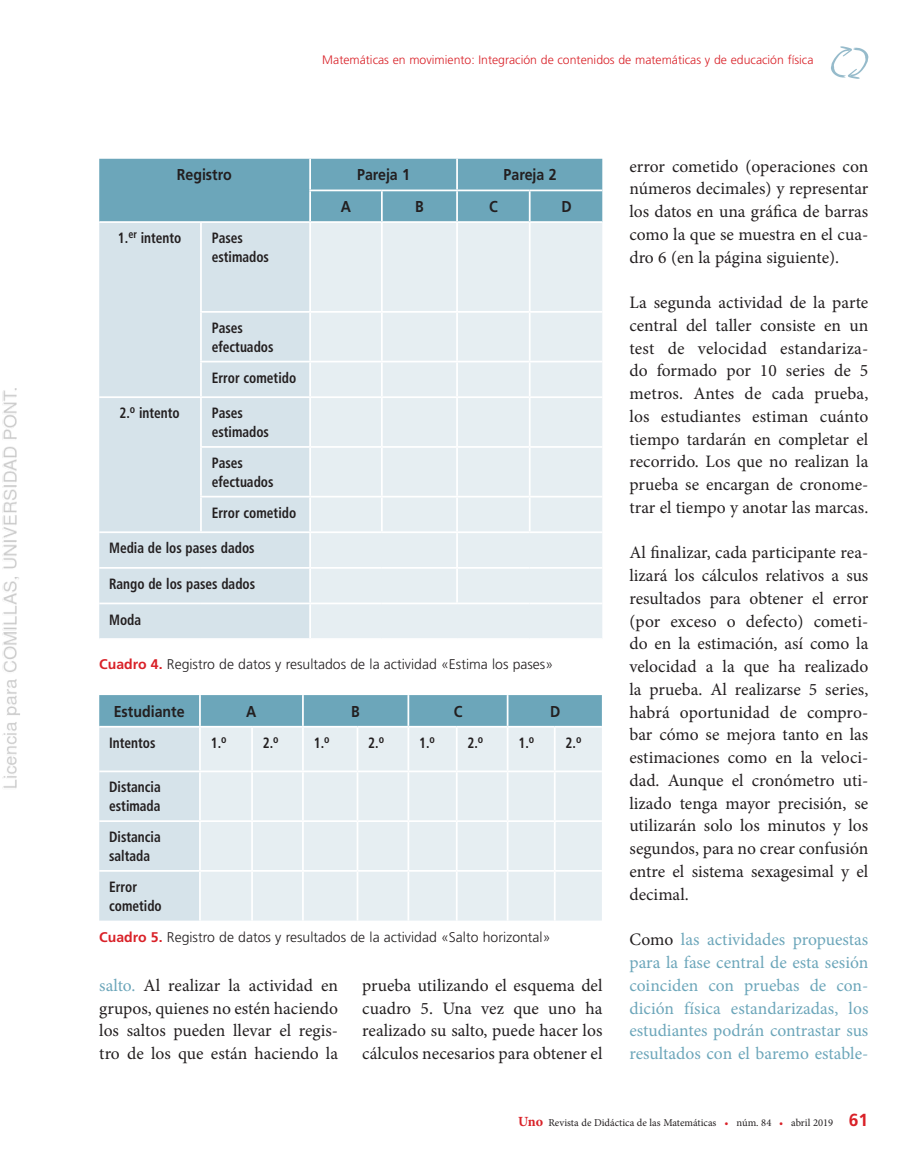
<style>
.page{position:relative;width:918px;height:1166px;background:#fff}
.page>*{position:absolute;margin:0;border:0;box-sizing:border-box;transform-origin:0 0}
.t1{font:17.5px/22.8px "Minion Pro";color:#231f20;text-align:justify}
.t2{font:17.5px/22.8px "Minion Pro";color:#6ca6ba;text-align:justify}
.t3{font:700 15.75px "Frutiger LT Std";color:#231f20;scale:.9 1}
.t4{font:700 condensed 14.88px/18.7px "Frutiger LT Std";color:#231f20;scale:.9 1}
.t5{font:300 14px "Frutiger LT Std";color:#231f20}
.t6{font:300 12.25px "Frutiger LT Std";color:#d92128}
.t7{font:10.5px "Minion Pro";color:#231f20}
.s1{font-weight:700;color:#d92128}
.s2{color:#6ca6ba}
.s3{color:#231f20}
.s4{font-weight:700;font-size:14px;color:#d92128}
.s5{color:#d92128}
.s6{font-family:"Frutiger LT Std";font-weight:700;font-size:17.5px;color:#d92128}
</style>
<div class="page">
<img style="left:2px;top:46px;width:867px;height:875px">
<p class="t6" style="left:322px;top:53px;width:493px">Matemáticas en movimiento: Integración de contenidos de matemáticas y de educación física</p>
<p class="t3" style="left:177px;top:166px;width:62px">Registro</p>
<p class="t3" style="left:357px;top:166px;width:60px">Pareja 1</p>
<p class="t3" style="left:504px;top:166px;width:60px">Pareja 2</p>
<p class="t3" style="left:341px;top:197px;width:13px">A</p>
<p class="t3" style="left:415px;top:197px;width:11px">B</p>
<p class="t3" style="left:489px;top:197px;width:11px">C</p>
<p class="t3" style="left:561px;top:197px;width:13px">D</p>
<p class="t4" style="left:118px;top:229px;width:72px">1.<sup>er</sup> intento</p>
<p class="t4" style="left:212px;top:229px;width:65px">Pases estimados</p>
<p class="t4" style="left:212px;top:318px;width:70px">Pases efectuados</p>
<p class="t4" style="left:212px;top:368px;width:95px">Error cometido</p>
<p class="t4" style="left:119px;top:404px;width:69px">2.<sup>o</sup> intento</p>
<p class="t4" style="left:212px;top:404px;width:65px">Pases estimados</p>
<p class="t4" style="left:212px;top:453px;width:70px">Pases efectuados</p>
<p class="t4" style="left:212px;top:503px;width:95px">Error cometido</p>
<p class="t4" style="left:109px;top:539px;width:163px">Media de los pases dados</p>
<p class="t4" style="left:109px;top:574px;width:164px">Rango de los pases dados</p>
<p class="t4" style="left:109px;top:610px;width:37px">Moda</p>
<p class="t5" style="left:99px;top:656px;width:455px"><span class="s1">Cuadro 4.</span> Registro de datos y resultados de la actividad «Estima los pases»</p>
<p class="t3" style="left:114px;top:702px;width:80px">Estudiante</p>
<p class="t3" style="left:246px;top:702px;width:13px">A</p>
<p class="t3" style="left:351px;top:702px;width:11px">B</p>
<p class="t3" style="left:454px;top:702px;width:11px">C</p>
<p class="t3" style="left:550px;top:702px;width:13px">D</p>
<p class="t4" style="left:109px;top:733px;width:53px">Intentos</p>
<p class="t4" style="left:211px;top:733px;width:19px">1.<sup>o</sup></p>
<p class="t4" style="left:263px;top:733px;width:19px">2.<sup>o</sup></p>
<p class="t4" style="left:314px;top:733px;width:19px">1.<sup>o</sup></p>
<p class="t4" style="left:368px;top:733px;width:19px">2.<sup>o</sup></p>
<p class="t4" style="left:419px;top:733px;width:19px">1.<sup>o</sup></p>
<p class="t4" style="left:467px;top:733px;width:19px">2.<sup>o</sup></p>
<p class="t4" style="left:518px;top:733px;width:19px">1.<sup>o</sup></p>
<p class="t4" style="left:565px;top:733px;width:19px">2.<sup>o</sup></p>
<p class="t4" style="left:109px;top:778px;width:59px">Distancia estimada</p>
<p class="t4" style="left:109px;top:828px;width:59px">Distancia saltada</p>
<p class="t4" style="left:109px;top:877px;width:60px">Error cometido</p>
<p class="t5" style="left:99px;top:929px;width:453px"><span class="s1">Cuadro 5.</span> Registro de datos y resultados de la actividad «Salto horizontal»</p>
<p class="t1" style="left:99px;top:974px;width:240px"><span class="s2">salto.</span> Al realizar la actividad en grupos, quienes no estén haciendo los saltos pueden llevar el regis&shy;tro de los que están haciendo la</p>
<p class="t1" style="left:362px;top:974px;width:242px">prueba utilizando el esquema del cuadro 5. Una vez que uno ha realizado su salto, puede hacer los cálculos necesarios para obtener el</p>
<p class="t1" style="left:629px;top:155px;width:240px">error cometido (operaciones con números decimales) y representar los datos en una gráfica de barras como la que se muestra en el cua&shy;dro 6 (en la página siguiente).</p>
<p class="t1" style="left:629px;top:291px;width:240px">La segunda actividad de la parte central del taller consiste en un test de velocidad estandariza&shy;do formado por 10 series de 5 metros. Antes de cada prueba, los estudiantes estiman cuánto tiempo tardarán en completar el recorrido. Los que no realizan la prueba se encargan de cronome&shy;trar el tiempo y anotar las marcas.</p>
<p class="t1" style="left:629px;top:541px;width:240px">Al finalizar, cada participante rea&shy;lizará los cálculos relativos a sus resultados para obtener el error (por exceso o defecto) cometi&shy;do en la estimación, así como la velocidad a la que ha realizado la prueba. Al realizarse 5 series, habrá oportunidad de compro&shy;bar cómo se mejora tanto en las estimaciones como en la veloci&shy;dad. Aunque el cronómetro uti&shy;lizado tenga mayor precisión, se utilizarán solo los minutos y los segundos, para no crear confusión entre el sistema sexagesimal y el decimal.</p>
<p class="t2" style="left:629px;top:928px;width:240px"><span class="s3">Como</span> las actividades propuestas para la fase central de esta sesión coinciden con pruebas de con&shy;dición física estandarizadas, los estudiantes podrán contrastar sus resultados con el baremo estable-</p>
<p class="t7" style="left:518px;top:1116px;width:352px"><span class="s4">Uno</span> Revista de Didáctica de las Matemáticas <span class="s5">•</span> núm. 84 <span class="s5">•</span> abril 2019 <span class="s6">61</span></p>
</div>
